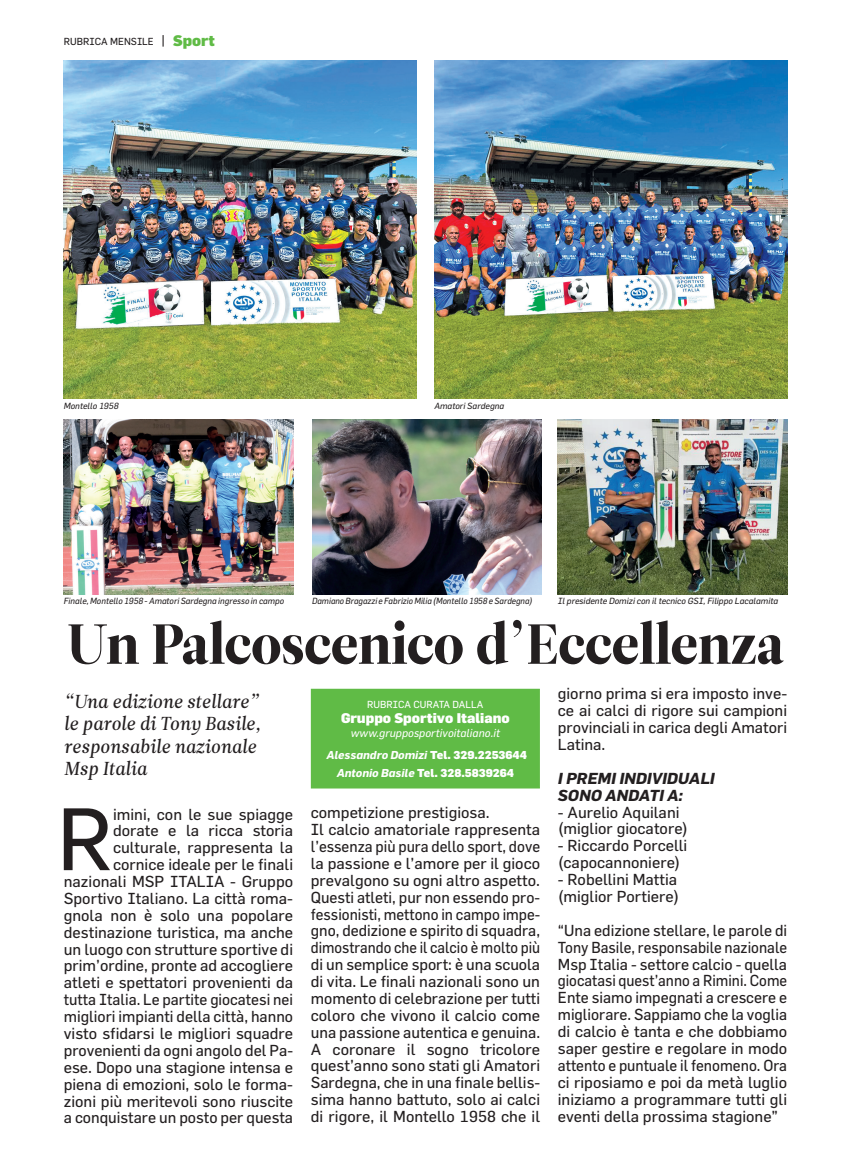
<style>
.page{position:relative;width:851px;height:1170px;background:#fff}
.page>*{position:absolute;margin:0;border:0;box-sizing:border-box;transform-origin:0 0}
.t1{font:86.62px "Flama";color:#231f20}
.t2{font:56.25px "Leitura Display";color:#231f20;scale:.95 1}
.t3{font:18.75px/22.5px "Leitura News Italic 2";color:#231f20;scale:.95 1}
.t4{font:15.62px/16.9px "Flama";color:#231f20}
.t5{font:italic 700 15.62px/16.9px "Flama";color:#231f20}
.t6{font:900 13.75px "Flama";color:#fff}
.t7{font:italic 11.25px/22.5px "Flama";color:#fff;text-align:center}
.t8{font:900 11.25px "Flama";color:#fff}
.t9{font:10px "Flama";color:#231f20}
.t10{font:10px "Flama";color:#fff}
.t11{font:italic 8.75px "Flama";color:#231f20}
.t12{font:italic 8.75px "Flama";color:#231f20;scale:.94 1}
.s1{font-size:15px}
.s2{font-weight:900;font-size:15px;color:#60bb46}
.s3{font-weight:700}
.s4{font-weight:900;font-style:normal}
.s5{font-weight:700;font-style:italic}
</style>
<div class="page">
<img style="left:64px;top:61px;width:352px;height:337px">
<img style="left:434px;top:61px;width:353px;height:337px">
<img style="left:64px;top:419px;width:229px;height:175px">
<img style="left:312px;top:419px;width:229px;height:175px">
<img style="left:557px;top:419px;width:230px;height:175px">
<div style="left:311px;top:689px;width:228px;height:98px;background:#60bb46"></div>
<div style="left:311px;top:688px;width:229px;height:100px;border:1px solid #60bb46"></div>
<p class="t9" style="left:64px;top:35px;width:153px">RUBRICA MENSILE <span class="s1">|</span> <span class="s2">Sport</span></p>
<p class="t11" style="left:64px;top:400px;width:56px">Montello 1958</p>
<p class="t11" style="left:434px;top:400px;width:71px">Amatori Sardegna</p>
<p class="t11" style="left:64px;top:595px;width:222px">Finale, Montello 1958 - Amatori Sardegna ingresso in campo</p>
<p class="t12" style="left:312px;top:595px;width:236px">Damiano Bragazzi e Fabrizio Milia (Montello 1958 e Sardegna)</p>
<p class="t11" style="left:557px;top:595px;width:222px">Il presidente Domizi con il tecnico GSI, Filippo Lacalamita</p>
<h2 class="t2" style="left:67px;top:610px;width:755px">Un Palcoscenico d’Eccellenza</h2>
<p class="t3" style="left:64px;top:690px;width:209px">“Una edizione stellare” le parole di Tony Basile, responsabile nazionale<br>Msp Italia</p>
<p class="t10" style="left:367px;top:697px;width:118px">RUBRICA CURATA DALLA</p>
<p class="t6" style="left:341px;top:709px;width:170px">Gruppo Sportivo Italiano</p>
<p class="t7" style="left:326px;top:721px;width:202px">www.grupposportivoitaliano.it<br><span class="s3">Alessandro Domizi</span> <span class="s4">Tel. 329.2253644</span></p>
<p class="t8" style="left:337px;top:765px;width:178px"><span class="s5">Antonio Basile</span> Tel. 328.5839264</p>
<p class="t4" style="left:64px;top:805px;width:231px;text-align:right">imini, con le sue spiagge dorate e la ricca storia culturale, rappresenta la cornice ideale per le finali nazionali MSP ITALIA - Gruppo<br>Sportivo Italiano. La città roma&shy;gnola non è solo una popolare destinazione turistica, ma anche un luogo con strutture sportive di prim’ordine, pronte ad accogliere atleti e spettatori provenienti da tutta Italia. Le partite giocatesi nei migliori impianti della città, hanno visto sfidarsi le migliori squadre provenienti da ogni angolo del Pa&shy;ese. Dopo una stagione intensa e piena di emozioni, solo le forma&shy;zioni più meritevoli sono riuscite a conquistare un posto per questa</p>
<p class="t4" style="left:311px;top:803px;width:231px">competizione prestigiosa.<br>Il calcio amatoriale rappresenta l’essenza più pura dello sport, dove la passione e l’amore per il gioco prevalgono su ogni altro aspetto.<br>Questi atleti, pur non essendo pro&shy;fessionisti, mettono in campo impe&shy;gno, dedizione e spirito di squadra, dimostrando che il calcio è molto più di un semplice sport: è una scuola di vita. Le finali nazionali sono un momento di celebrazione per tutti coloro che vivono il calcio come una passione autentica e genuina.<br>A coronare il sogno tricolore quest’anno sono stati gli Amatori Sardegna, che in una finale bellis&shy;sima hanno battuto, solo ai calci di rigore, il Montello 1958 che il</p>
<h1 class="t1" style="left:57px;top:786px;width:58px">R</h1>
<p class="t4" style="left:557px;top:685px;width:231px;text-align:justify">giorno prima si era imposto inve&shy;ce ai calci di rigore sui campioni provinciali in carica degli Amatori Latina.</p>
<p class="t5" style="left:557px;top:769px;width:158px">I PREMI INDIVIDUALI<br>SONO ANDATI A:</p>
<p class="t4" style="left:557px;top:803px;width:132px">- Aurelio Aquilani (miglior giocatore)</p>
<p class="t4" style="left:557px;top:836px;width:131px">- Riccardo Porcelli (capocannoniere)</p>
<p class="t4" style="left:557px;top:870px;width:123px">- Robellini Mattia (miglior Portiere)</p>
<p class="t4" style="left:557px;top:921px;width:231px;text-align:justify">“Una edizione stellare, le parole di Tony Basile, responsabile nazionale Msp Italia - settore calcio - quella giocatasi quest’anno a Rimini. Come Ente siamo impegnati a crescere e migliorare. Sappiamo che la voglia di calcio è tanta e che dobbiamo saper gestire e regolare in modo attento e puntuale il fenomeno. Ora ci riposiamo e poi da metà luglio iniziamo a programmare tutti gli eventi della prossima stagione”</p>
</div>
